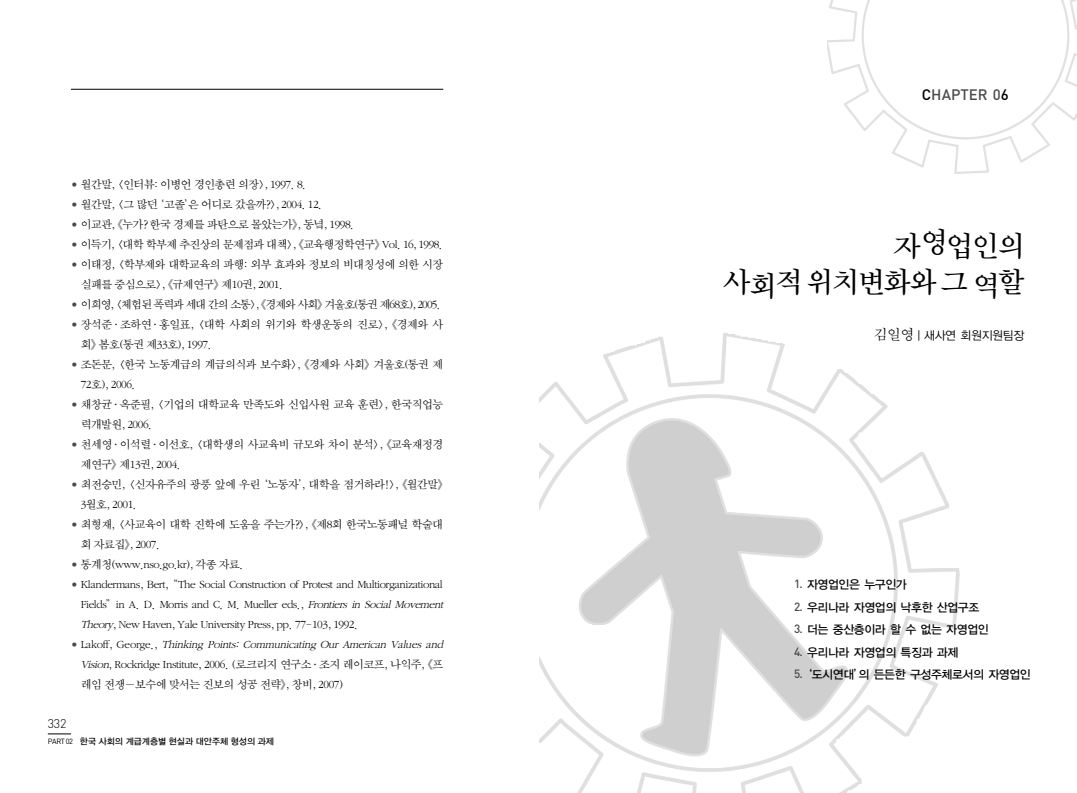
<style>
.page{position:relative;width:1077px;height:793px;background:#fff}
.page>*{position:absolute;margin:0;border:0;box-sizing:border-box;transform-origin:0 0}
.t1{font:30px/35.5px "Sand Tm";letter-spacing:-.035em;color:#000;text-align:right}
.t2{font:500 15px "DIN";color:#4b4b4b}
.t3{font:300 12.5px "DIN";color:#000}
.t4{font:11.88px/20px "Sand Sm";letter-spacing:-.035em;color:#000}
.t5{font:11.88px/22.5px "YGO13";letter-spacing:-.095em;color:#000}
.t6{font:11.88px "Sand Sm";letter-spacing:-.065em;color:#000}
.t7{font:11.88px "YGO12";letter-spacing:-.095em;color:#000}
.t8{font:8.75px "YGO13";letter-spacing:-.075em;color:#000}
.s1{font-size:8.12px;color:#4b4b4b}
.s2{font-style:italic}
.s3{font-family:"DIN";font-size:7.5px}
.s4{color:#000}
.s5{font-family:"Sand Sm";font-size:15px}
.s6{font-family:"DIN";font-weight:500;color:#4b4b4b}
</style>
<div class="page">
<img style="left:539px;top:333px;width:420px;height:459px">
<img style="left:827px;top:0;width:249px;height:173px">
<svg style="left:48px;top:733px;width:23px;height:1px"></svg>
<hr style="left:71px;top:89px;width:372px;height:1px;background:#000">
<p class="t4" style="left:71px;top:175px;width:237px"><span class="s1">●</span> 월간말, &lt;인터뷰: 이병언 경인총련 의장&gt;, 1997. 8.</p>
<p class="t4" style="left:71px;top:195px;width:253px"><span class="s1">●</span> 월간말, &lt;그 많던‘고졸’은 어디로 갔을까?&gt;, 2004. 12.</p>
<p class="t4" style="left:71px;top:215px;width:285px"><span class="s1">●</span> 이교관, 《누가? 한국 경제를 파탄으로 몰았는가》, 동녘, 1998.</p>
<p class="t4" style="left:71px;top:235px;width:373px"><span class="s1">●</span> 이득기, &lt;대학 학부제 추진상의 문제점과 대책&gt;, 《교육행정학연구》Vol. 16, 1998.</p>
<p class="t4" style="left:81px;top:255px;width:364px;text-indent:-10px"><span class="s1">●</span> 이태정, &lt;학부제와 대학교육의 파행: 외부 효과와 정보의 비대칭성에 의한 시장 실패를 중심으로&gt;, 《규제연구》제10권, 2001.</p>
<p class="t6" style="left:71px;top:299px;width:371px"><span class="s1">●</span> 이희영, &lt;체험된 폭력과 세대 간의 소통&gt;, 《경제와 사회》겨울호(통권 제68호), 2005.</p>
<p class="t4" style="left:81px;top:315px;width:364px;text-indent:-10px"><span class="s1">●</span> 장석준·조하연·홍일표, &lt;대학 사회의 위기와 학생운동의 진로&gt;, 《경제와 사 회》봄호(통권 제33호), 1997.</p>
<p class="t4" style="left:81px;top:355px;width:364px;text-indent:-10px"><span class="s1">●</span> 조돈문, &lt;한국 노동계급의 계급의식과 보수화&gt;, 《경제와 사회》겨울호(통권 제<br>72호), 2006.</p>
<p class="t4" style="left:81px;top:395px;width:364px;text-indent:-10px"><span class="s1">●</span> 채창균·옥준필, &lt;기업의 대학교육 만족도와 신입사원 교육 훈련&gt;, 한국직업능 력개발원, 2006.</p>
<p class="t4" style="left:81px;top:435px;width:364px;text-indent:-10px"><span class="s1">●</span> 천세영·이석렬·이선호, &lt;대학생의 사교육비 규모와 차이 분석&gt;, 《교육재정경 제연구》제13권, 2004.</p>
<p class="t4" style="left:81px;top:475px;width:369px;text-indent:-10px"><span class="s1">●</span> 최전승민, &lt;신자유주의 광풍 앞에 우린‘노동자’, 대학을 점거하라!&gt;, 《월간말》<br>3월호, 2001.</p>
<p class="t4" style="left:81px;top:515px;width:364px;text-indent:-10px"><span class="s1">●</span> 최형재, &lt;사교육이 대학 진학에 도움을 주는가?&gt;, 《제8회 한국노동패널 학술대 회 자료집》, 2007.</p>
<p class="t4" style="left:71px;top:555px;width:174px"><span class="s1">●</span> 통계청(www.nso.go.kr), 각종 자료.</p>
<p class="t4" style="left:81px;top:575px;width:366px;text-indent:-10px"><span class="s1">●</span> Klandermans, Bert, “The Social Construction of Protest and Multiorganizational<br>Fields”in A. D. Morris and C. M. Mueller eds., <span class="s2">Frontiers in Social Movement<br>Theory</span>, New Haven, Yale University Press, pp. 77－103, 1992.</p>
<p class="t4" style="left:81px;top:635px;width:366px;text-indent:-10px"><span class="s1">●</span> L a k o ff , G e o r g e . , <span class="s2">Thinking Points: Communicating Our American Values and<br>Vision</span>, Rockridge Institute, 2006. (로크리지 연구소·조지 레이코프, 나익주, 《프 레임 전쟁－보수에 맞서는 진보의 성공 전략》, 창비, 2007)</p>
<p class="t3" style="left:48px;top:718px;width:20px">332</p>
<p class="t8" style="left:48px;top:737px;width:228px"><span class="s3">PART 02</span> 한국 사회의 계급계층별 현실과 대안주체 형성의 과제</p>
<p class="t2" style="left:921px;top:90px;width:88px"><span class="s4">C</span>HAPTER 0<span class="s4">6</span></p>
<h1 class="t1" style="left:723px;top:230px;width:302px">자영업인의<br>사회적 위치변화와그 역할</h1>
<p class="t7" style="left:873px;top:329px;width:152px"><span class="s5">김일영</span>｜새사연 회원지원팀장</p>
<p class="t5" style="left:794px;top:574px;width:114px"><span class="s6">1.</span> 자영업인은 누구인가</p>
<p class="t5" style="left:794px;top:596px;width:187px"><span class="s6">2.</span> 우리나라 자영업의 낙후한 산업구조</p>
<p class="t5" style="left:794px;top:619px;width:196px"><span class="s6">3.</span> 더는 중산층이라 할 수 없는 자영업인</p>
<p class="t5" style="left:794px;top:641px;width:238px"><span class="s6">4.</span> 우리나라 자영업의 특징과 과제<br><span class="s6">5.</span>‘도시연대’의 든든한 구성주체로서의 자영업인</p>
</div>
